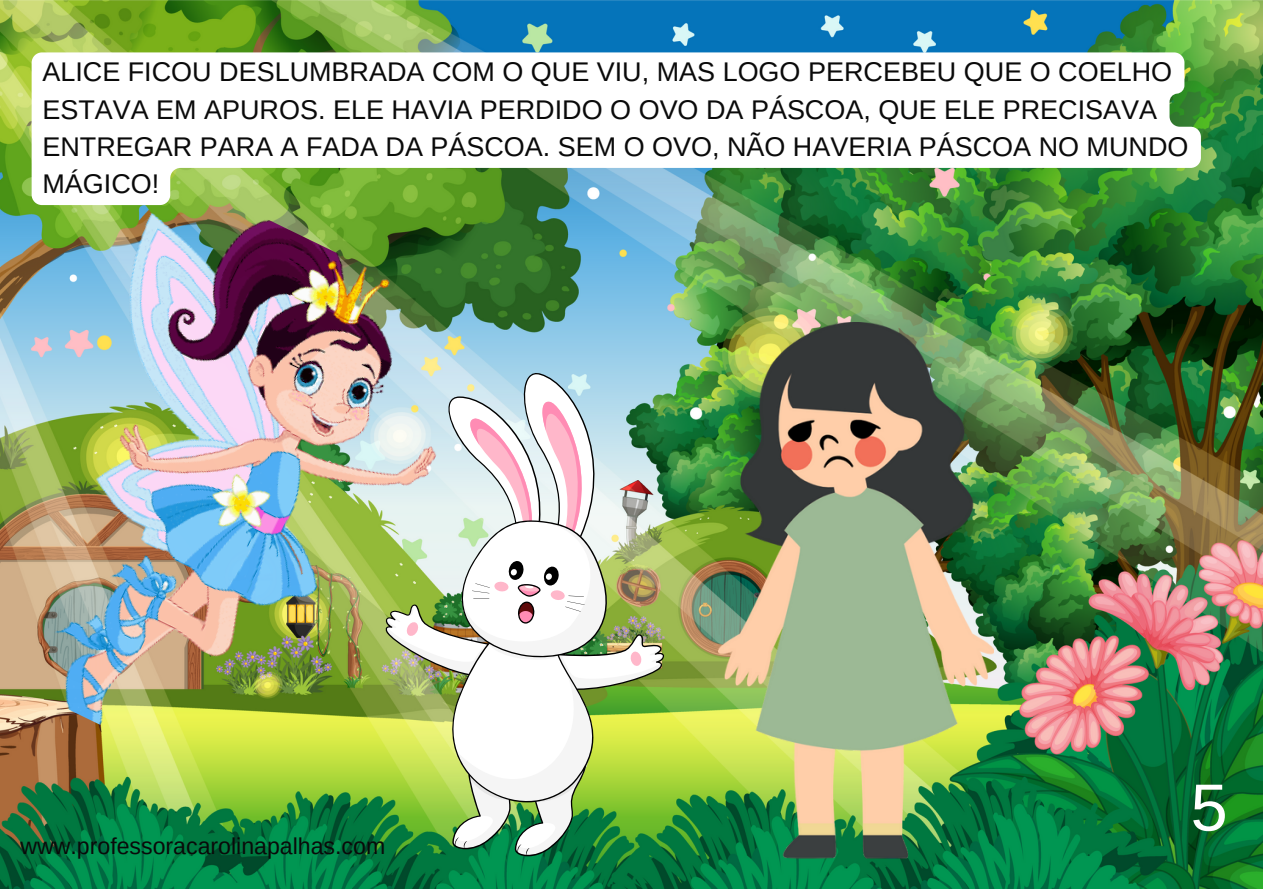
<style>
.page{position:relative;width:1263px;height:894px;background:#fff}
.page>*{position:absolute;margin:0;border:0;box-sizing:border-box;transform-origin:0 0}
.t1{font:66.6px "Arimo";color:#fff}
.t2{font:27px/37px "Arimo";color:#0a0a0a}
.t3{font:23.1px "Arimo";color:#0a0a0a}
</style>
<div class="page">
<img style="left:0;top:0;width:1263px;height:887px">
<img style="left:719px;top:322px;width:274px;height:539px">
<svg style="left:32px;top:52px;width:1169px;height:153px"></svg>
<img style="left:0;top:172px;width:500px;height:634px">
<svg style="left:385px;top:372px;width:279px;height:484px"></svg>
<p class="t2" style="left:42px;top:54px;width:1147px">ALICE FICOU DESLUMBRADA COM O QUE VIU, MAS LOGO PERCEBEU QUE O COELHO ESTAVA EM APUROS. ELE HAVIA PERDIDO O OVO DA PÁSCOA, QUE ELE PRECISAVA ENTREGAR PARA A FADA DA PÁSCOA. SEM O OVO, NÃO HAVERIA PÁSCOA NO MUNDO MÁGICO!</p>
<p class="t3" style="left:20px;top:833px;width:366px">www.professoracarolinapalhas.com</p>
<h1 class="t1" style="left:1191px;top:770px;width:39px">5</h1>
</div>
